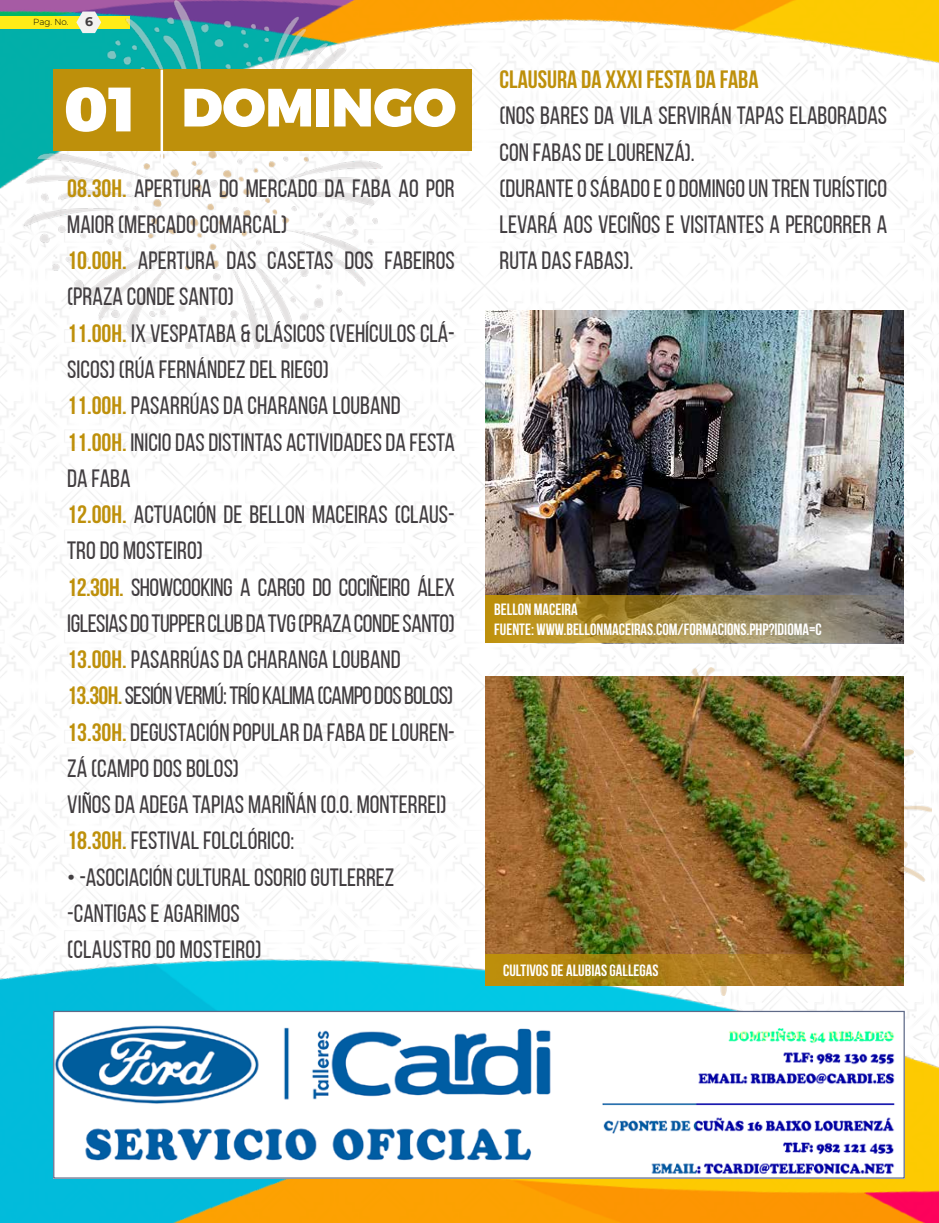
<style>
.page{position:relative;width:939px;height:1223px;background:#fff}
.page>*{position:absolute;margin:0;border:0;box-sizing:border-box;transform-origin:0 0}
.t1{font:900 53.75px "Montserrat";color:#fff}
.t2{font:25px/36.2px "Bebas Neue";color:#413d40}
.t3{font:700 25px "Bebas Neue";color:#be900b}
.t4{font:700 16.25px/20px "Bebas Neue";color:#fff}
.t5{font:700 12.5px "Montserrat";color:#413d40}
.t6{font:300 8.75px "Montserrat";color:#000}
.s1{font-size:62.5px}
.s2{font-weight:700;color:#be900b}
</style>
<div class="page">
<img style="left:0;top:221px;width:938px;height:490px">
<img style="left:0;top:0;width:939px;height:221px">
<div style="left:0;top:16px;width:130px;height:12px;background:#ffec18"></div>
<img style="left:25px;top:0;width:361px;height:348px">
<svg style="left:76px;top:12px;width:25px;height:21px"></svg>
<img style="left:0;top:711px;width:939px;height:511px">
<img style="left:563px;top:667px;width:369px;height:328px">
<img style="left:485px;top:677px;width:419px;height:277px">
<svg style="left:485px;top:954px;width:419px;height:31px;background:#a27818"></svg>
<div style="left:53px;top:69px;width:418px;height:82px;background:#be900b"></div>
<hr style="left:161px;top:70px;width:2px;height:103px;background:#fff">
<img style="left:485px;top:310px;width:419px;height:333px">
<svg style="left:485px;top:595px;width:419px;height:47px;background:#9e8748"></svg>
<img style="left:55px;top:1012px;width:848px;height:164px">
<div style="left:53px;top:1010px;width:852px;height:168px;border:1px solid #5f6a88"></div>
<p class="t6" style="left:33px;top:16px;width:37px">Pag. No.</p>
<p class="t5" style="left:85px;top:12px;width:9px">6</p>
<h1 class="t1" style="left:64px;top:74px;width:394px"><span class="s1">01</span> DOMINGO</h1>
<p class="t2" style="left:67px;top:170px;width:389px"><span class="s2">08.30H.</span> APERTURA DO MERCADO DA FABA AO POR MAIOR (MERCADO COMARCAL)<br><span class="s2">10.00H.</span> APERTURA DAS CASETAS DOS FABEIROS (PRAZA CONDE SANTO)<br><span class="s2">11.00H.</span> IX VESPATABA &amp; CLÁSICOS (VEHÍCULOS CLÁ-SICOS) (RÚA FERNÁNDEZ DEL RIEGO)<br><span class="s2">11.00H.</span> PASARRÚAS DA CHARANGA LOUBAND <span class="s2">11.00H.</span> INICIO DAS DISTINTAS ACTIVIDADES DA FESTA DA FABA<br><span class="s2">12.00H.</span> ACTUACIÓN DE BELLON MACEIRAS (CLAUS-TRO DO MOSTEIRO)<br><span class="s2">12.30H.</span> SHOWCOOKING A CARGO DO COCIÑEIRO ÁLEX IGLESIAS DO TUPPER CLUB DA TVG (PRAZA CONDE SANTO)<br><span class="s2">13.00H.</span> PASARRÚAS DA CHARANGA LOUBAND <span class="s2">13.30H.</span> SESIÓN VERMÚ: TRÍO KALIMA (CAMPO DOS BOLOS)<br><span class="s2">13.30H.</span> DEGUSTACIÓN POPULAR DA FABA DE LOUREN-ZÁ (CAMPO DOS BOLOS)<br>VIÑOS DA ADEGA TAPIAS MARIÑÁN (O.O. MONTERREI)<br><span class="s2">18.30H.</span> FESTIVAL FOLCLÓRICO:</p>
<p class="t2" style="left:67px;top:858px;width:329px">• -ASOCIACIÓN CULTURAL OSORIO GUTLERREZ -CANTIGAS E AGARIMOS<br>(CLAUSTRO DO MOSTEIRO)</p>
<p class="t3" style="left:500px;top:66px;width:260px">CLAUSURA DA XXXI FESTA DA FABA</p>
<p class="t2" style="left:500px;top:97px;width:389px">(NOS BARES DA VILA SERVIRÁN TAPAS ELABORADAS CON FABAS DE LOURENZÁ).<br>(DURANTE O SÁBADO E O DOMINGO UN TREN TURÍSTICO LEVARÁ AOS VECIÑOS E VISITANTES A PERCORRER A RUTA DAS FABAS).</p>
<p class="t4" style="left:494px;top:599px;width:329px">BELLON MACEIRA<br>FUENTE: WWW.BELLONMACEIRAS.COM/FORMACIONS.PHP?IDIOMA=C</p>
<p class="t4" style="left:503px;top:960px;width:157px">CULTIVOS DE ALUBIAS GALLEGAS</p>
</div>
